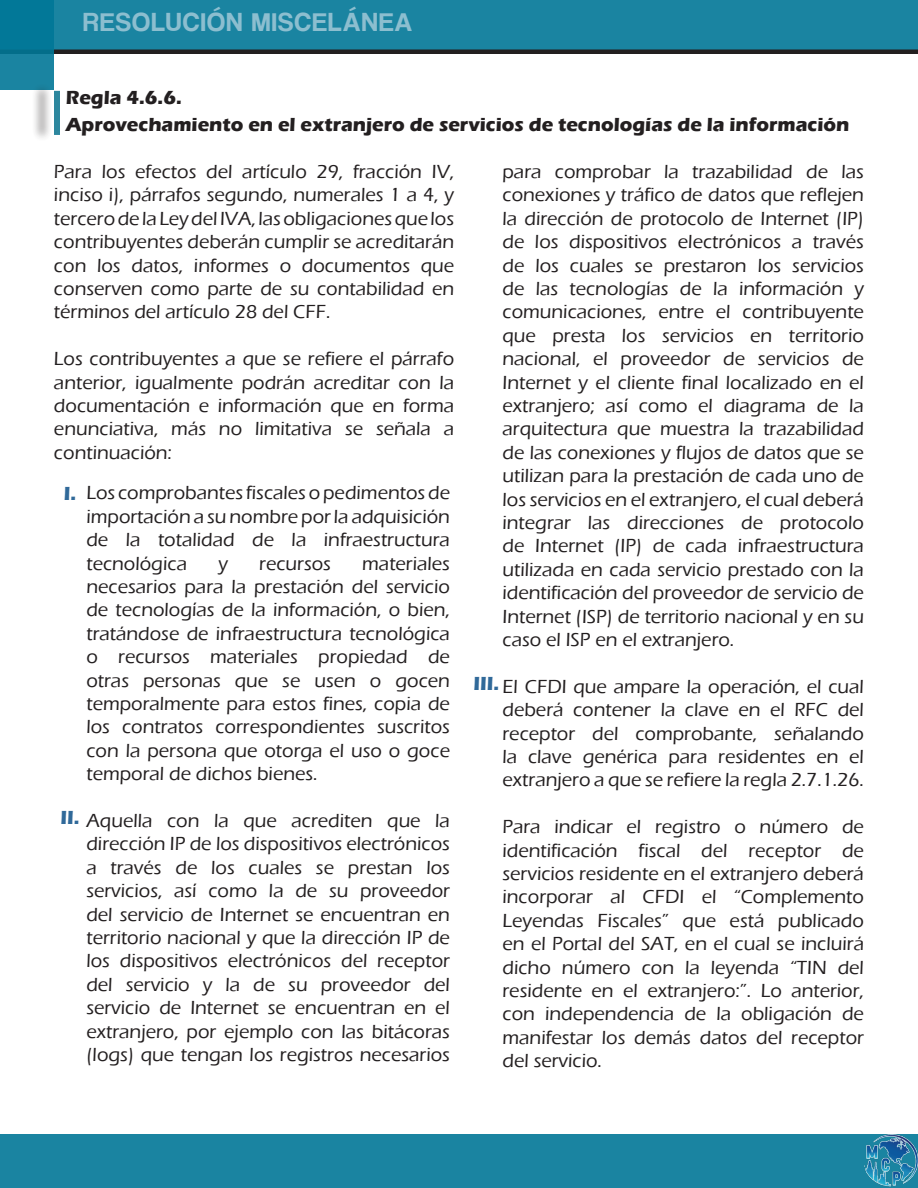
<style>
.page{position:relative;width:918px;height:1188px;background:#fff}
.page>*{position:absolute;margin:0;border:0;box-sizing:border-box;transform-origin:0 0}
.t1{font:27px "Coolvetica Rg";letter-spacing:.05em;color:#9ac5d5}
.t2{font:500 19.5px/23.4px "Eras ITC";color:#231f20;text-align:justify}
.t3{font:700 19.5px "Eras ITC";color:#231f20}
.t4{font:700 19.5px "Eras ITC";color:#306999}
</style>
<div class="page">
<div style="left:0;top:0;width:918px;height:54px;background:#1a84a1"></div>
<div style="left:0;top:1134px;width:918px;height:54px;background:#1a84a1"></div>
<hr style="left:0;top:50px;width:918px;height:4px;background:#231f20">
<img style="left:864px;top:1134px;width:54px;height:53px">
<svg style="left:0;top:0;width:54px;height:90px;background:#0b7c9a"></svg>
<div style="left:31px;top:83px;width:22px;height:60px;background:#231f20;opacity:.5"></div>
<div style="left:54px;top:94px;width:6px;height:38px;background:#2d879e"></div>
<h1 class="t1" style="left:83px;top:6px;width:331px">RESOLUCIÓN MISCELÁNEA</h1>
<p class="t3" style="left:66px;top:87px;width:118px">Regla 4.6.6.</p>
<p class="t3" style="left:66px;top:114px;width:785px">Aprovechamiento en el extranjero de servicios de tecnologías de la información</p>
<p class="t2" style="left:54px;top:160px;width:402px">Para los efectos del artículo 29, fracción IV, inciso i), párrafos segundo, numerales 1 a 4, y tercero de la Ley del IVA, las obligaciones que los contribuyentes deberán cumplir se acreditarán con los datos, informes o documentos que conserven como parte de su contabilidad en términos del artículo 28 del CFF.</p>
<p class="t2" style="left:54px;top:347px;width:402px">Los contribuyentes a que se refiere el párrafo anterior, igualmente podrán acreditar con la documentación e información que en forma enunciativa, más no limitativa se señala a continuación:</p>
<p class="t4" style="left:64px;top:482px;width:14px">I.</p>
<p class="t2" style="left:503px;top:160px;width:363px">para comprobar la trazabilidad de las conexiones y tráfico de datos que reflejen la dirección de protocolo de Internet (IP) de los dispositivos electrónicos a través de los cuales se prestaron los servicios de las tecnologías de la información y comunicaciones, entre el contribuyente que presta los servicios en territorio nacional, el proveedor de servicios de Internet y el cliente final localizado en el extranjero; así como el diagrama de la arquitectura que muestra la trazabilidad de las conexiones y flujos de datos que se utilizan para la prestación de cada uno de los servicios en el extranjero, el cual deberá integrar las direcciones de protocolo de Internet (IP) de cada infraestructura utilizada en cada servicio prestado con la identificación del proveedor de servicio de Internet (ISP) de territorio nacional y en su caso el ISP en el extranjero.</p>
<p class="t2" style="left:503px;top:675px;width:363px">El CFDI que ampare la operación, el cual deberá contener la clave en el RFC del receptor del comprobante, señalando la clave genérica para residentes en el extranjero a que se refiere la regla 2.7.1.26.</p>
<p class="t2" style="left:503px;top:815px;width:363px">Para indicar el registro o número de identificación fiscal del receptor de servicios residente en el extranjero deberá incorporar al CFDI el “Complemento Leyendas Fiscales” que está publicado en el Portal del SAT, en el cual se incluirá dicho número con la leyenda “TIN del residente en el extranjero:”. Lo anterior, con independencia de la obligación de manifestar los demás datos del receptor del servicio.</p>
<p class="t2" style="left:86px;top:481px;width:365px">Los comprobantes fiscales o pedimentos de importación a su nombre por la adquisición de la totalidad de la infraestructura tecnológica</p>
<p class="t2" style="left:86px;top:552px;width:365px;text-indent:276px">materiales necesarios para la prestación del servicio de tecnologías de la información, o bien, tratándose de infraestructura tecnológica o recursos materiales propiedad de otras personas que se usen o gocen temporalmente para estos fines, copia de los contratos correspondientes suscritos con la persona que otorga el uso o goce temporal de dichos bienes.</p>
<p class="t2" style="left:86px;top:809px;width:365px">Aquella con la que acrediten que la dirección IP de los dispositivos electrónicos a través de los cuales se prestan los servicios, así como la de su proveedor del servicio de Internet se encuentran en territorio nacional y que la dirección IP de los dispositivos electrónicos del receptor del servicio y la de su proveedor del servicio de Internet se encuentran en el extranjero, por ejemplo con las bitácoras (logs) que tengan los registros necesarios</p>
<p class="t2" style="left:218px;top:552px;width:11px">y</p>
<p class="t2" style="left:259px;top:552px;width:73px">recursos</p>
<p class="t4" style="left:473px;top:673px;width:27px">III.</p>
<p class="t4" style="left:61px;top:806px;width:21px">II.</p>
</div>
